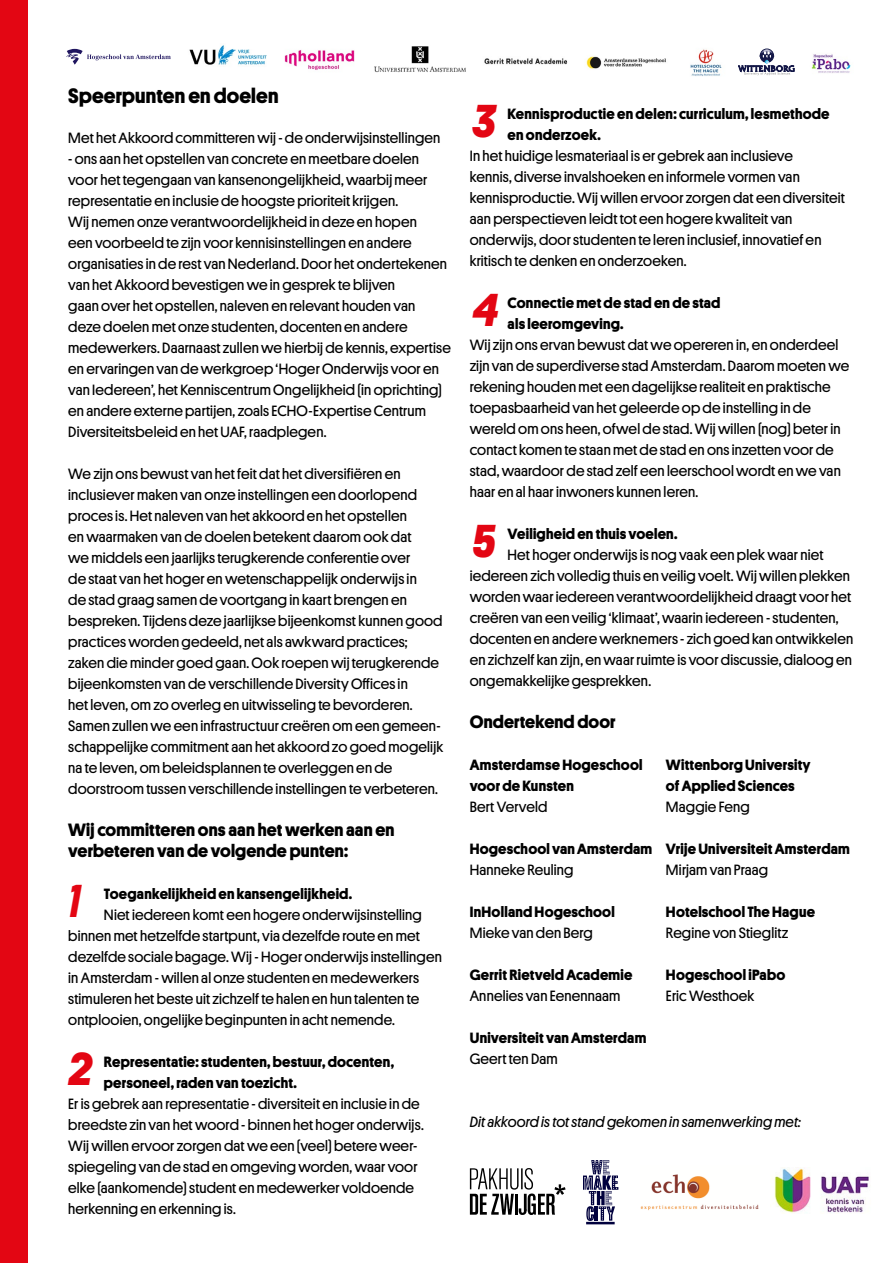
<style>
.page{position:relative;width:893px;height:1263px;background:#fff}
.page>*{position:absolute;margin:0;border:0;box-sizing:border-box;transform-origin:0 0}
.t1{font:italic 700 46.5px "Platform";color:#e30613}
.t2{font:italic 500 46.5px "Platform";color:#e30613}
.t3{font:700 21px "Platform";letter-spacing:.01em;color:#000}
.t4{font:700 18px/21px "Platform";letter-spacing:.01em;color:#000}
.t5{font:15px/21px "Platform";letter-spacing:.01em;color:#000}
.t6{font:700 15px/21px "Platform";letter-spacing:.015em;color:#000}
.t7{font:italic 15px "Platform";letter-spacing:.01em;color:#000}
</style>
<div class="page">
<img style="left:640px;top:1174px;width:119px;height:37px">
<svg style="left:470px;top:1168px;width:96px;height:47px"></svg>
<img style="left:774px;top:1167px;width:95px;height:47px">
<svg style="left:66px;top:49px;width:105px;height:16px"></svg>
<img style="left:189px;top:45px;width:78px;height:20px">
<img style="left:284px;top:50px;width:71px;height:20px">
<img style="left:374px;top:46px;width:92px;height:27px">
<img style="left:484px;top:58px;width:84px;height:7px">
<img style="left:586px;top:56px;width:80px;height:13px">
<div style="left:0;top:0;width:27px;height:1263px;background:#e30613"></div>
<svg style="left:583px;top:1160px;width:35px;height:64px"></svg>
<img style="left:690px;top:49px;width:32px;height:27px">
<svg style="left:738px;top:49px;width:56px;height:26px"></svg>
<img style="left:811px;top:54px;width:40px;height:19px">
<h2 class="t3" style="left:68px;top:80px;width:212px">Speerpunten en doelen</h2>
<p class="t5" style="left:68px;top:126px;width:374px">Met het Akkoord committeren wij - de onderwijsinstellingen</p>
<p class="t5" style="left:68px;top:147px;width:384px">- ons aan het opstellen van concrete en meetbare doelen voor het tegengaan van kansenongelijkheid, waarbij meer representatie en inclusie de hoogste prioriteit krijgen.<br>Wij nemen onze verantwoordelijkheid in deze en hopen<br>een voorbeeld te zijn voor kennisinstellingen en andere organisaties in de rest van Nederland. Door het ondertekenen van het Akkoord bevestigen we in gesprek te blijven<br>gaan over het opstellen, naleven en relevant houden van deze doelen met onze studenten, docenten en andere medewerkers. Daarnaast zullen we hierbij de kennis, expertise en ervaringen van de werkgroep ‘Hoger Onderwijs voor en van Iedereen’, het Kenniscentrum Ongelijkheid (in oprichting) en andere externe partijen, zoals ECHO-Expertise Centrum Diversiteitsbeleid en het UAF, raadplegen.</p>
<p class="t5" style="left:68px;top:462px;width:377px">We zijn ons bewust van het feit dat het diversifiëren en inclusiever maken van onze instellingen een doorlopend proces is. Het naleven van het akkoord en het opstellen<br>en waarmaken van de doelen betekent daarom ook dat<br>we middels een jaarlijks terugkerende conferentie over<br>de staat van het hoger en wetenschappelijk onderwijs in<br>de stad graag samen de voortgang in kaart brengen en bespreken. Tijdens deze jaarlijkse bijeenkomst kunnen good practices worden gedeeld, net als awkward practices; zaken die minder goed gaan. Ook roepen wij terugkerende bijeenkomsten van de verschillende Diversity Offices in<br>het leven, om zo overleg en uitwisseling te bevorderen.<br>Samen zullen we een infrastructuur creëren om een gemeen&shy;schappelijke commitment aan het akkoord zo goed mogelijk na te leven, om beleidsplannen te overleggen en de doorstroom tussen verschillende instellingen te verbeteren.</p>
<p class="t4" style="left:68px;top:818px;width:328px">Wij committeren ons aan het werken aan en verbeteren van de volgende punten:</p>
<p class="t6" style="left:104px;top:882px;width:250px">Toegankelijkheid en kansengelijkheid.</p>
<p class="t5" style="left:68px;top:903px;width:375px;text-indent:36px">Niet iedereen komt een hogere onderwijsinstelling binnen met hetzelfde startpunt, via dezelfde route en met dezelfde sociale bagage. Wij - Hoger onderwijs instellingen in Amsterdam - willen al onze studenten en medewerkers stimuleren het beste uit zichzelf te halen en hun talenten te ontplooien, ongelijke beginpunten in acht nemende.</p>
<p class="t6" style="left:104px;top:1050px;width:292px">Representatie: studenten, bestuur, docenten, personeel, raden van toezicht.</p>
<p class="t5" style="left:68px;top:1092px;width:357px">Er is gebrek aan representatie - diversiteit en inclusie in de breedste zin van het woord - binnen het hoger onderwijs.<br>Wij willen ervoor zorgen dat we een (veel) betere weer&shy;spiegeling van de stad en omgeving worden, waar voor elke (aankomende) student en medewerker voldoende herkenning en erkenning is.</p>
<h1 class="t2" style="left:69px;top:867px;width:13px">1</h1>
<h1 class="t1" style="left:69px;top:1035px;width:25px">2</h1>
<h1 class="t1" style="left:472px;top:87px;width:25px">3</h1>
<p class="t6" style="left:508px;top:103px;width:324px">Kennisproductie en delen: curriculum, lesmethode en onderzoek.</p>
<p class="t5" style="left:470px;top:145px;width:377px">In het huidige lesmateriaal is er gebrek aan inclusieve<br>kennis, diverse invalshoeken en informele vormen van kennisproductie. Wij willen ervoor zorgen dat een diversiteit aan perspectieven leidt tot een hogere kwaliteit van onderwijs, door studenten te leren inclusief, innovatief en kritisch te denken en onderzoeken.</p>
<p class="t6" style="left:508px;top:292px;width:214px">Connectie met de stad en de stad als leeromgeving.</p>
<p class="t5" style="left:470px;top:334px;width:381px">Wij zijn ons ervan bewust dat we opereren in, en onderdeel zijn van de superdiverse stad Amsterdam. Daarom moeten we rekening houden met een dagelijkse realiteit en praktische toepasbaarheid van het geleerde op de instelling in de wereld om ons heen, ofwel de stad. Wij willen (nog) beter in contact komen te staan met de stad en ons inzetten voor de stad, waardoor de stad zelf een leerschool wordt en we van haar en al haar inwoners kunnen leren.</p>
<p class="t6" style="left:508px;top:523px;width:171px">Veiligheid en thuis voelen.</p>
<p class="t5" style="left:470px;top:544px;width:385px;text-indent:38px">Het hoger onderwijs is nog vaak een plek waar niet iedereen zich volledig thuis en veilig voelt. Wij willen plekken worden waar iedereen verantwoordelijkheid draagt voor het creëren van een veilig ‘klimaat’, waarin iedereen - studenten, docenten en andere werknemers - zich goed kan ontwikkelen en zichzelf kan zijn, en waar ruimte is voor discussie, dialoog en ongemakkelijke gesprekken.</p>
<p class="t4" style="left:470px;top:710px;width:147px">Ondertekend door</p>
<p class="t6" style="left:470px;top:754px;width:174px">Amsterdamse Hogeschool voor de Kunsten</p>
<p class="t5" style="left:470px;top:796px;width:79px">Bert Verveld</p>
<p class="t6" style="left:470px;top:838px;width:184px">Hogeschool van Amsterdam</p>
<p class="t5" style="left:470px;top:859px;width:105px">Hanneke Reuling</p>
<p class="t6" style="left:470px;top:901px;width:147px">InHolland Hogeschool</p>
<p class="t5" style="left:470px;top:922px;width:125px">Mieke van den Berg</p>
<p class="t6" style="left:470px;top:964px;width:164px">Gerrit Rietveld Academie</p>
<p class="t5" style="left:470px;top:985px;width:152px">Annelies van Eenennaam</p>
<p class="t6" style="left:470px;top:1027px;width:178px">Universiteit van Amsterdam</p>
<p class="t5" style="left:470px;top:1048px;width:90px">Geert ten Dam</p>
<h1 class="t1" style="left:472px;top:276px;width:28px">4</h1>
<h1 class="t1" style="left:472px;top:507px;width:25px">5</h1>
<p class="t6" style="left:666px;top:754px;width:146px">Wittenborg University of Applied Sciences</p>
<p class="t5" style="left:666px;top:796px;width:85px">Maggie Feng</p>
<p class="t6" style="left:666px;top:838px;width:185px">Vrije Universiteit Amsterdam</p>
<p class="t5" style="left:666px;top:859px;width:104px">Mirjam van Praag</p>
<p class="t6" style="left:666px;top:901px;width:151px">Hotelschool The Hague</p>
<p class="t5" style="left:666px;top:922px;width:124px">Regine von Stieglitz</p>
<p class="t6" style="left:666px;top:964px;width:121px">Hogeschool iPabo</p>
<p class="t5" style="left:666px;top:985px;width:90px">Eric Westhoek</p>
<p class="t7" style="left:470px;top:1111px;width:333px">Dit akkoord is tot stand gekomen in samenwerking met:</p>
</div>
